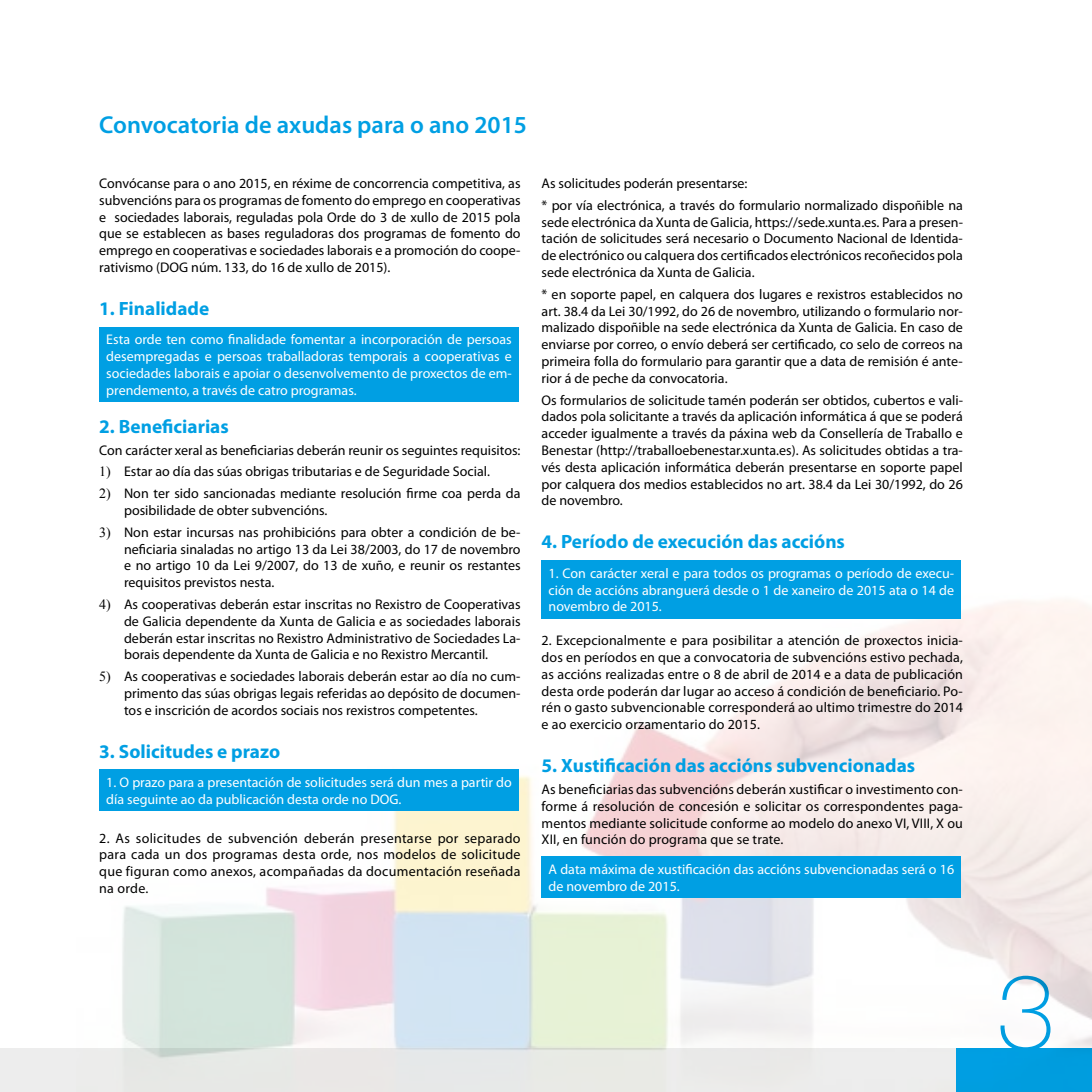
<style>
.page{position:relative;width:1092px;height:1092px;background:#fff}
.page>*{position:absolute;margin:0;border:0;box-sizing:border-box;transform-origin:0 0}
.t1{font:100 105px "Helvetica Neue LT Com";color:#009fe3}
.t2{font:600 24.5px "Myriad Pro";color:#009fe3}
.t3{font:700 19.25px "Myriad Pro";color:#009fe3}
.t4{font:14px/16.8px "Myriad Pro";color:#000;text-align:justify}
.t5{font:14px/16.8px "Myriad Pro";color:#fff;text-align:justify}
.s1{font-family:"Times New Roman"}
</style>
<div class="page">
<div style="left:0;top:1048px;width:955px;height:43px;background:#ededed"></div>
<img style="left:122px;top:600px;width:969px;height:491px">
<div style="left:99px;top:327px;width:420px;height:75px;background:#009fe3"></div>
<div style="left:99px;top:769px;width:420px;height:42px;background:#009fe3"></div>
<div style="left:541px;top:560px;width:420px;height:58px;background:#009fe3"></div>
<div style="left:541px;top:856px;width:420px;height:41px;background:#009fe3"></div>
<h2 class="t2" style="left:99px;top:109px;width:429px">Convocatoria de axudas para o ano 2015</h2>
<p class="t4" style="left:99px;top:175px;width:423px">Convócanse para o ano 2015, en réxime de concorrencia competitiva, as subvencións para os programas de fomento do emprego en cooperativas e sociedades laborais, reguladas pola Orde do 3 de xullo de 2015 pola que se establecen as bases reguladoras dos programas de fomento do emprego en cooperativas e sociedades laborais e a promoción do coope&shy;rativismo (DOG núm. 133, do 16 de xullo de 2015).</p>
<h3 class="t3" style="left:99px;top:296px;width:111px">1. Finalidade</h3>
<p class="t5" style="left:106px;top:331px;width:407px">Esta orde ten como finalidade fomentar a incorporación de persoas desempregadas e persoas traballadoras temporais a cooperativas e sociedades laborais e apoiar o desenvolvemento de proxectos de em&shy;prendemento, a través de catro programas.</p>
<h3 class="t3" style="left:99px;top:414px;width:131px">2. Beneficiarias</h3>
<p class="t4" style="left:99px;top:441px;width:423px">Con carácter xeral as beneficiarias deberán reunir os seguintes requisitos:</p>
<p class="t4" style="left:99px;top:463px;width:392px"><span class="s1">1)</span> Estar ao día das súas obrigas tributarias e de Seguridade Social.</p>
<p class="t4" style="left:124px;top:485px;width:398px;text-indent:-25px"><span class="s1">2)</span> Non ter sido sancionadas mediante resolución firme coa perda da posibilidade de obter subvencións.</p>
<p class="t4" style="left:124px;top:523px;width:398px;text-indent:-25px"><span class="s1">3)</span> Non estar incursas nas prohibicións para obter a condición de be&shy;neficiaria sinaladas no artigo 13 da Lei 38/2003, do 17 de novembro e no artigo 10 da Lei 9/2007, do 13 de xuño, e reunir os restantes requisitos previstos nesta.</p>
<p class="t4" style="left:124px;top:595px;width:398px;text-indent:-25px"><span class="s1">4)</span> As cooperativas deberán estar inscritas no Rexistro de Cooperativas de Galicia dependente da Xunta de Galicia e as sociedades laborais deberán estar inscritas no Rexistro Administrativo de Sociedades La&shy;borais dependente da Xunta de Galicia e no Rexistro Mercantil.</p>
<p class="t4" style="left:124px;top:667px;width:398px;text-indent:-25px"><span class="s1">5)</span> As cooperativas e sociedades laborais deberán estar ao día no cum&shy;primento das súas obrigas legais referidas ao depósito de documen&shy;tos e inscrición de acordos sociais nos rexistros competentes.</p>
<h3 class="t3" style="left:99px;top:738px;width:182px">3. Solicitudes e prazo</h3>
<p class="t5" style="left:106px;top:773px;width:407px">1. O prazo para a presentación de solicitudes será dun mes a partir do día seguinte ao da publicación desta orde no DOG.</p>
<p class="t4" style="left:99px;top:829px;width:423px">2. As solicitudes de subvención deberán presentarse por separado para cada un dos programas desta orde, nos modelos de solicitude que figuran como anexos, acompañadas da documentación reseñada na orde.</p>
<p class="t4" style="left:541px;top:172px;width:423px;line-height:21.7px">As solicitudes poderán presentarse:<br>* por vía electrónica, a través do formulario normalizado dispoñible na</p>
<p class="t4" style="left:541px;top:213px;width:423px">sede electrónica da Xunta de Galicia, https://sede.xunta.es. Para a presen&shy;tación de solicitudes será necesario o Documento Nacional de Identida&shy;de electrónico ou calquera dos certificados electrónicos recoñecidos pola sede electrónica da Xunta de Galicia.</p>
<p class="t4" style="left:541px;top:285px;width:423px">* en soporte papel, en calquera dos lugares e rexistros establecidos no art. 38.4 da Lei 30/1992, do 26 de novembro, utilizando o formulario nor&shy;malizado dispoñible na sede electrónica da Xunta de Galicia. En caso de enviarse por correo, o envío deberá ser certificado, co selo de correos na primeira folla do formulario para garantir que a data de remisión é ante&shy;rior á de peche da convocatoria.</p>
<p class="t4" style="left:541px;top:391px;width:423px">Os formularios de solicitude tamén poderán ser obtidos, cubertos e vali&shy;dados pola solicitante a través da aplicación informática á que se poderá acceder igualmente a través da páxina web da Consellería de Traballo e Benestar (http://traballoebenestar.xunta.es). As solicitudes obtidas a tra&shy;vés desta aplicación informática deberán presentarse en soporte papel por calquera dos medios establecidos no art. 38.4 da Lei 30/1992, do 26 de novembro.</p>
<h3 class="t3" style="left:541px;top:529px;width:305px">4. Período de execución das accións</h3>
<p class="t5" style="left:548px;top:564px;width:407px">1. Con carácter xeral e para todos os programas o período de execu&shy;ción de accións abranguerá desde o 1 de xaneiro de 2015 ata o 14 de novembro de 2015.</p>
<p class="t4" style="left:541px;top:631px;width:423px">2. Excepcionalmente e para posibilitar a atención de proxectos inicia&shy;dos en períodos en que a convocatoria de subvencións estivo pechada, as accións realizadas entre o 8 de abril de 2014 e a data de publicación desta orde poderán dar lugar ao acceso á condición de beneficiario. Po&shy;rén o gasto subvencionable corresponderá ao ultimo trimestre do 2014 e ao exercicio orzamentario do 2015.</p>
<h3 class="t3" style="left:541px;top:753px;width:375px">5. Xustificación das accións subvencionadas</h3>
<p class="t4" style="left:541px;top:780px;width:423px">As beneficiarias das subvencións deberán xustificar o investimento con&shy;forme á resolución de concesión e solicitar os correspondentes paga&shy;mentos mediante solicitude conforme ao modelo do anexo VI, VIII, X ou XII, en función do programa que se trate.</p>
<p class="t5" style="left:548px;top:860px;width:407px">A data máxima de xustificación das accións subvencionadas será o 16 de novembro de 2015.</p>
<h1 class="t1" style="left:996px;top:949px;width:60px">3</h1>
</div>
